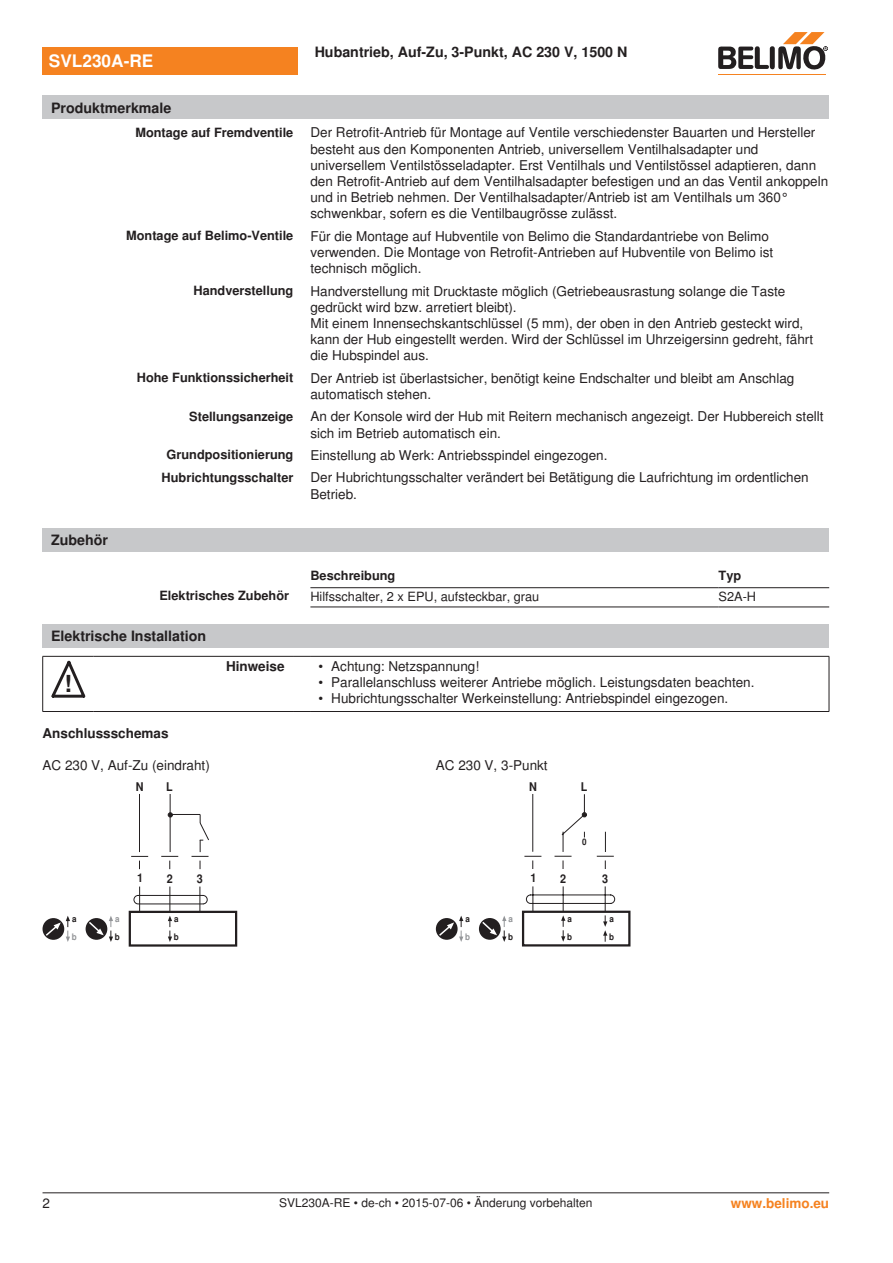
<style>
.page{position:relative;width:893px;height:1263px;background:#fff}
.page>*{position:absolute;margin:0;border:0;box-sizing:border-box;transform-origin:0 0}
.t1{font:700 23.55px "Nimbus Sans BEL";color:#231f20}
.t2{font:700 17.25px "Nimbus Sans BEL";color:#fff}
.t3{font:700 14.25px "Nimbus Sans BEL";color:#231f20}
.Bulletpoints{font:13.5px/16.2px "Nimbus Sans BEL";color:#231f20}
.Anschluss_Schema_Bas{font:13.5px "Nimbus Sans BEL";color:#231f20}
.Tabellenkopf_rechtsb{font:700 13.5px "Nimbus Sans BEL";color:#231f20}
.Rechtsbündig_Footer{font:700 13.5px "Nimbus Sans BEL";color:#f58220}
.Rechtsbündig{font:700 12.75px "Nimbus Sans BEL";color:#231f20}
.Tabellentext_1mm{font:12.75px "Nimbus Sans BEL";color:#231f20}
.Tabellenkopf_rechtsb-2{font:700 12.75px "Nimbus Sans BEL";color:#231f20}
.Tabellenkopf{font:700 12.75px "Nimbus Sans BEL";color:#231f20}
.Footer_EU_center{font:12px "Nimbus Sans BEL";color:#231f20}
.t4{font:700 12px "Nimbus Sans BEL";color:#231f20;scale:.9 1}
.t5{font:700 9px "Nimbus Sans BEL";color:#231f20;scale:.9 1}
.t6{font:700 9px "Nimbus Sans BEL";color:#939598;scale:.9 1}
</style>
<div class="page">
<div style="left:43px;top:528px;width:786px;height:23px;background:#c7c8ca"></div>
<hr style="left:310px;top:587px;width:409px;height:1px;background:#231f20">
<hr style="left:719px;top:587px;width:110px;height:1px;background:#231f20">
<hr style="left:310px;top:606px;width:409px;height:1px;background:#231f20">
<hr style="left:719px;top:606px;width:110px;height:1px;background:#231f20">
<div style="left:43px;top:624px;width:786px;height:24px;background:#c7c8ca"></div>
<hr style="left:42px;top:656px;width:1px;height:55px;background:#231f20">
<hr style="left:829px;top:656px;width:1px;height:55px;background:#231f20">
<hr style="left:43px;top:656px;width:51px;height:1px;background:#231f20">
<hr style="left:94px;top:656px;width:199px;height:1px;background:#231f20">
<svg style="left:293px;top:656px;width:17px;height:1px"></svg>
<hr style="left:310px;top:656px;width:519px;height:1px;background:#231f20">
<hr style="left:43px;top:711px;width:51px;height:1px;background:#231f20">
<hr style="left:94px;top:711px;width:199px;height:1px;background:#231f20">
<svg style="left:293px;top:711px;width:17px;height:1px"></svg>
<hr style="left:310px;top:711px;width:519px;height:1px;background:#231f20">
<svg style="left:51px;top:661px;width:34px;height:37px"></svg>
<div style="left:43px;top:918px;width:21px;height:22px;background:#231f20;border-radius:50%"></div>
<svg style="left:44px;top:916px;width:26px;height:26px"></svg>
<div style="left:86px;top:918px;width:21px;height:22px;background:#231f20;border-radius:50%"></div>
<svg style="left:87px;top:916px;width:26px;height:26px"></svg>
<hr style="left:139px;top:794px;width:1px;height:58px;background:#231f20">
<hr style="left:170px;top:794px;width:1px;height:58px;background:#231f20">
<div style="left:129px;top:911px;width:108px;height:36px;border:2px solid #231f20"></div>
<svg style="left:131px;top:812px;width:79px;height:130px"></svg>
<div style="left:522px;top:911px;width:108px;height:35px;border:2px solid #231f20"></div>
<svg style="left:524px;top:794px;width:91px;height:148px"></svg>
<svg style="left:437px;top:916px;width:26px;height:26px"></svg>
<svg style="left:479px;top:918px;width:22px;height:22px"></svg>
<svg style="left:481px;top:916px;width:25px;height:26px"></svg>
<div style="left:43px;top:47px;width:255px;height:27px;background:#f58220"></div>
<hr style="left:718px;top:74px;width:107px;height:1px;background:#f58220">
<svg style="left:718px;top:32px;width:110px;height:38px"></svg>
<div style="left:43px;top:96px;width:786px;height:23px;background:#c7c8ca"></div>
<hr style="left:43px;top:1192px;width:786px;height:1px;background:#231f20">
<p class="t2" style="left:49px;top:51px;width:106px">SVL230A-RE</p>
<p class="t3" style="left:51px;top:99px;width:122px">Produktmerkmale</p>
<p class="t3" style="left:315px;top:44px;width:314px">Hubantrieb, Auf-Zu, 3-Punkt, AC 230 V, 1500 N</p>
<p class="t3" style="left:51px;top:531px;width:58px">Zubehör</p>
<p class="Rechtsbündig" style="left:135px;top:125px;width:159px">Montage auf Fremdventile</p>
<p class="Bulletpoints" style="left:310px;top:125px;width:519px">Der Retrofit-Antrieb für Montage auf Ventile verschiedenster Bauarten und Hersteller besteht aus den Komponenten Antrieb, universellem Ventilhalsadapter und universellem Ventilstösseladapter. Erst Ventilhals und Ventilstössel adaptieren, dann den Retrofit-Antrieb auf dem Ventilhalsadapter befestigen und an das Ventil ankoppeln und in Betrieb nehmen. Der Ventilhalsadapter/Antrieb ist am Ventilhals um 360° schwenkbar, sofern es die Ventilbaugrösse zulässt.</p>
<p class="Rechtsbündig" style="left:126px;top:228px;width:169px">Montage auf Belimo-Ventile</p>
<p class="Bulletpoints" style="left:310px;top:228px;width:464px">Für die Montage auf Hubventile von Belimo die Standardantriebe von Belimo verwenden. Die Montage von Retrofit-Antrieben auf Hubventile von Belimo ist technisch möglich.</p>
<p class="Rechtsbündig" style="left:193px;top:283px;width:101px">Handverstellung</p>
<p class="Bulletpoints" style="left:310px;top:283px;width:476px">Handverstellung mit Drucktaste möglich (Getriebeausrastung solange die Taste gedrückt wird bzw. arretiert bleibt).</p>
<p class="Bulletpoints" style="left:310px;top:315px;width:504px">Mit einem Innensechskantschlüssel (5 mm), der oben in den Antrieb gesteckt wird, kann der Hub eingestellt werden. Wird der Schlüssel im Uhrzeigersinn gedreht, fährt die Hubspindel aus.</p>
<p class="Rechtsbündig" style="left:137px;top:370px;width:158px">Hohe Funktionssicherheit</p>
<p class="Bulletpoints" style="left:310px;top:370px;width:485px">Der Antrieb ist überlastsicher, benötigt keine Endschalter und bleibt am Anschlag automatisch stehen.</p>
<p class="Rechtsbündig" style="left:189px;top:409px;width:106px">Stellungsanzeige</p>
<p class="Bulletpoints" style="left:310px;top:409px;width:515px">An der Konsole wird der Hub mit Reitern mechanisch angezeigt. Der Hubbereich stellt sich im Betrieb automatisch ein.</p>
<p class="Rechtsbündig" style="left:167px;top:447px;width:128px">Grundpositionierung</p>
<p class="Bulletpoints" style="left:310px;top:447px;width:299px">Einstellung ab Werk: Antriebsspindel eingezogen.</p>
<p class="Rechtsbündig" style="left:162px;top:470px;width:133px">Hubrichtungsschalter</p>
<p class="Bulletpoints" style="left:310px;top:470px;width:500px">Der Hubrichtungsschalter verändert bei Betätigung die Laufrichtung im ordentlichen<br>Betrieb.</p>
<p class="Tabellenkopf" style="left:310px;top:568px;width:87px">Beschreibung</p>
<p class="Tabellenkopf" style="left:719px;top:568px;width:24px">Typ</p>
<p class="Tabellenkopf_rechtsb-2" style="left:159px;top:588px;width:131px">Elektrisches Zubehör</p>
<p class="Tabellentext_1mm" style="left:310px;top:589px;width:230px">Hilfsschalter, 2 x EPU, aufsteckbar, grau</p>
<p class="Tabellentext_1mm" style="left:719px;top:589px;width:39px">S2A-H</p>
<p class="t3" style="left:51px;top:628px;width:157px">Elektrische Installation</p>
<p class="t1" style="left:64px;top:669px;width:9px">!</p>
<p class="Tabellenkopf_rechtsb" style="left:226px;top:658px;width:60px">Hinweise</p>
<p class="Bulletpoints" style="left:319px;top:658px;width:162px">• Achtung: Netzspannung!</p>
<p class="Bulletpoints" style="left:319px;top:674px;width:437px">• Parallelanschluss weiterer Antriebe möglich. Leistungsdaten beachten.</p>
<p class="Bulletpoints" style="left:319px;top:690px;width:411px">• Hubrichtungsschalter Werkeinstellung: Antriebspindel eingezogen.</p>
<p class="Tabellenkopf_rechtsb" style="left:43px;top:725px;width:128px">Anschlussschemas</p>
<p class="Anschluss_Schema_Bas" style="left:43px;top:757px;width:169px">AC 230 V, Auf-Zu (eindraht)</p>
<p class="Anschluss_Schema_Bas" style="left:436px;top:757px;width:113px">AC 230 V, 3-Punkt</p>
<p class="t5" style="left:72px;top:914px;width:7px">a</p>
<p class="t6" style="left:72px;top:932px;width:7px">b</p>
<p class="t4" style="left:136px;top:780px;width:10px">N</p>
<p class="t4" style="left:166px;top:780px;width:9px">L</p>
<p class="t6" style="left:115px;top:914px;width:7px">a</p>
<p class="t5" style="left:115px;top:932px;width:7px">b</p>
<p class="t4" style="left:137px;top:871px;width:8px">1</p>
<p class="t4" style="left:167px;top:871px;width:8px">2</p>
<p class="t4" style="left:197px;top:871px;width:8px">3</p>
<p class="t5" style="left:174px;top:914px;width:7px">a</p>
<p class="t5" style="left:174px;top:932px;width:7px">b</p>
<p class="t5" style="left:465px;top:914px;width:7px">a</p>
<p class="t6" style="left:465px;top:932px;width:7px">b</p>
<p class="t4" style="left:529px;top:780px;width:10px">N</p>
<p class="t4" style="left:581px;top:780px;width:9px">L</p>
<p class="t6" style="left:509px;top:914px;width:7px">a</p>
<p class="t5" style="left:508px;top:932px;width:7px">b</p>
<p class="t5" style="left:582px;top:836px;width:7px">0</p>
<p class="t4" style="left:531px;top:871px;width:8px">1</p>
<p class="t4" style="left:560px;top:871px;width:8px">2</p>
<p class="t4" style="left:602px;top:871px;width:8px">3</p>
<p class="t5" style="left:567px;top:913px;width:7px">a</p>
<p class="t5" style="left:567px;top:931px;width:7px">b</p>
<p class="t5" style="left:609px;top:913px;width:7px">a</p>
<p class="t5" style="left:609px;top:931px;width:7px">b</p>
<p class="Bulletpoints" style="left:43px;top:1196px;width:9px">2</p>
<p class="Footer_EU_center" style="left:279px;top:1196px;width:315px">SVL230A-RE • de-ch • 2015-07-06 • Änderung vorbehalten</p>
<p class="Rechtsbündig_Footer" style="left:731px;top:1195px;width:100px">www.belimo.eu</p>
</div>
